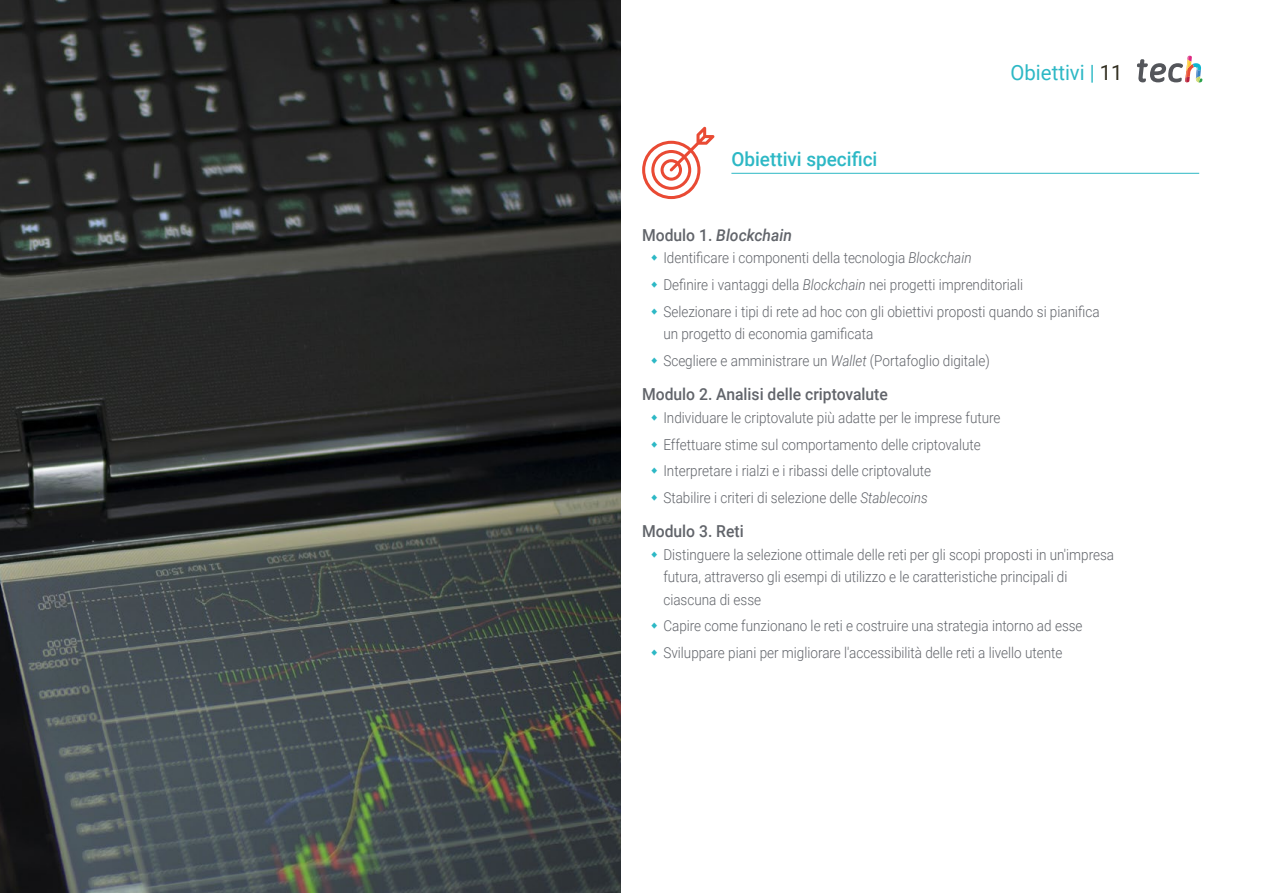
<style>
.page{position:relative;width:1263px;height:893px;background:#fff}
.page>*{position:absolute;margin:0;border:0;box-sizing:border-box;transform-origin:0 0}
.t1{font:21px "Roboto";color:#2db8c5}
.t2{font:500 19.5px "Roboto";color:#2db8c5}
.t3{font:500 16.5px "Roboto";color:#61646a;scale:.95 1}
.t4{font:italic 500 16.5px "Roboto";color:#61646a;scale:.95 1}
.t5{font:300 15px/26.7px "Roboto";color:#61646a;scale:.9 1}
.s1{color:#312e20}
.s2{font-style:normal}
.s3{font-style:italic}
</style>
<div class="page">
<hr style="left:731px;top:173px;width:468px;height:1px;background:#2db8c5">
<svg style="left:642px;top:127px;width:72px;height:72px"></svg>
<img style="left:0;top:0;width:621px;height:893px">
<svg style="left:1137px;top:56px;width:65px;height:27px"></svg>
<h2 class="t2" style="left:731px;top:145px;width:147px">Obiettivi specifici</h2>
<h1 class="t1" style="left:1010px;top:57px;width:114px">Obiettivi | <span class="s1">11</span></h1>
<p class="t4" style="left:642px;top:224px;width:159px"><span class="s2">Modulo 1.</span> Blockchain</p>
<p class="t5" style="left:663px;top:244px;width:486px">Identificare i componenti della tecnologia <span class="s3">Blockchain<br></span>Definire i vantaggi della <span class="s3">Blockchain</span> nei progetti imprenditoriali<br>Selezionare i tipi di rete ad hoc con gli obiettivi proposti quando si pianifica</p>
<p class="t5" style="left:663px;top:320px;width:364px">un progetto di economia gamificata<br>Scegliere e amministrare un <span class="s3">Wallet</span> (Portafoglio digitale)</p>
<p class="t3" style="left:642px;top:383px;width:260px">Modulo 2. Analisi delle criptovalute</p>
<p class="t5" style="left:663px;top:404px;width:376px">Individuare le criptovalute più adatte per le imprese future Effettuare stime sul comportamento delle criptovalute Interpretare i rialzi e i ribassi delle criptovalute<br>Stabilire i criteri di selezione delle <span class="s3">Stablecoins</span></p>
<p class="t3" style="left:642px;top:520px;width:108px">Modulo 3. Reti</p>
<p class="t5" style="left:663px;top:543px;width:502px;line-height:22.5px">Distinguere la selezione ottimale delle reti per gli scopi proposti in un'impresa futura, attraverso gli esempi di utilizzo e le caratteristiche principali di ciascuna di esse</p>
<p class="t5" style="left:663px;top:612px;width:467px">Capire come funzionano le reti e costruire una strategia intorno ad esse<br>Sviluppare piani per migliorare l'accessibilità delle reti a livello utente</p>
</div>
